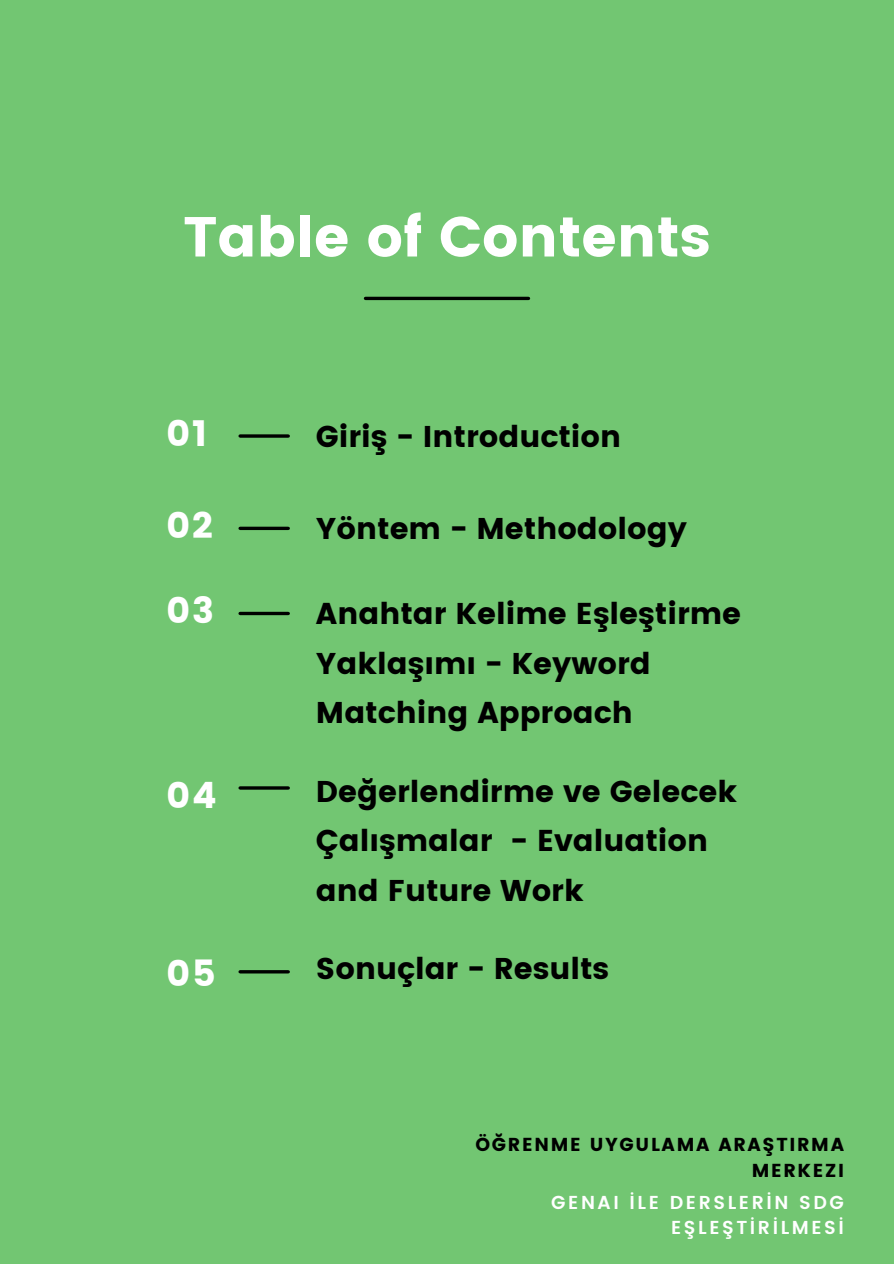
<style>
.page{position:relative;width:894px;height:1264px;background:#fff}
.page>*{position:absolute;margin:0;border:0;box-sizing:border-box;transform-origin:0 0}
.t1{font:56.25px "Poppins";color:#fff}
.t2{font:36.3px "Poppins";letter-spacing:.055em;color:#fff}
.t3{font:30px/49.5px "Poppins";color:#000}
.t4{font:600 18.75px/25.2px "Poppins";letter-spacing:.135em;color:#fff;text-align:right}
.t5{font:18.75px/25.2px "Poppins";letter-spacing:.09em;color:#000;text-align:right}
</style>
<div class="page">
<div style="left:0;top:0;width:893px;height:1263px;background:#72c672"></div>
<svg style="left:240px;top:434px;width:48px;height:4px"></svg>
<hr style="left:365px;top:297px;width:163px;height:3px;background:#000">
<hr style="left:240px;top:970px;width:48px;height:3px;background:#000">
<svg style="left:240px;top:611px;width:48px;height:4px"></svg>
<svg style="left:240px;top:526px;width:48px;height:4px"></svg>
<hr style="left:240px;top:786px;width:48px;height:3px;background:#000">
<h1 class="t1" style="left:183px;top:204px;width:529px">Table of Contents</h1>
<p class="t2" style="left:166px;top:412px;width:42px">01</p>
<p class="t2" style="left:166px;top:504px;width:48px">02</p>
<p class="t2" style="left:166px;top:589px;width:49px">03</p>
<p class="t2" style="left:166px;top:774px;width:52px">04</p>
<p class="t2" style="left:166px;top:951px;width:51px">05</p>
<p class="t3" style="left:316px;top:411px;width:306px">Giriş - Introduction</p>
<p class="t3" style="left:316px;top:504px;width:372px">Yöntem - Methodology</p>
<p class="t3" style="left:316px;top:589px;width:426px">Anahtar Kelime Eşleştirme<br>Yaklaşımı - Keyword<br>Matching Approach</p>
<p class="t3" style="left:316px;top:766px;width:422px">Değerlendirme ve Gelecek<br>Çalışmalar - Evaluation and Future Work</p>
<p class="t3" style="left:316px;top:943px;width:294px">Sonuçlar - Results</p>
<p class="t5" style="left:475px;top:1132px;width:370px">ÖĞRENME UYGULAMA ARAŞTIRMA<br>MERKEZI</p>
<p class="t4" style="left:551px;top:1190px;width:294px">GENAI İLE DERSLERİN SDG<br>EŞLEŞTİRİLMESİ</p>
</div>
